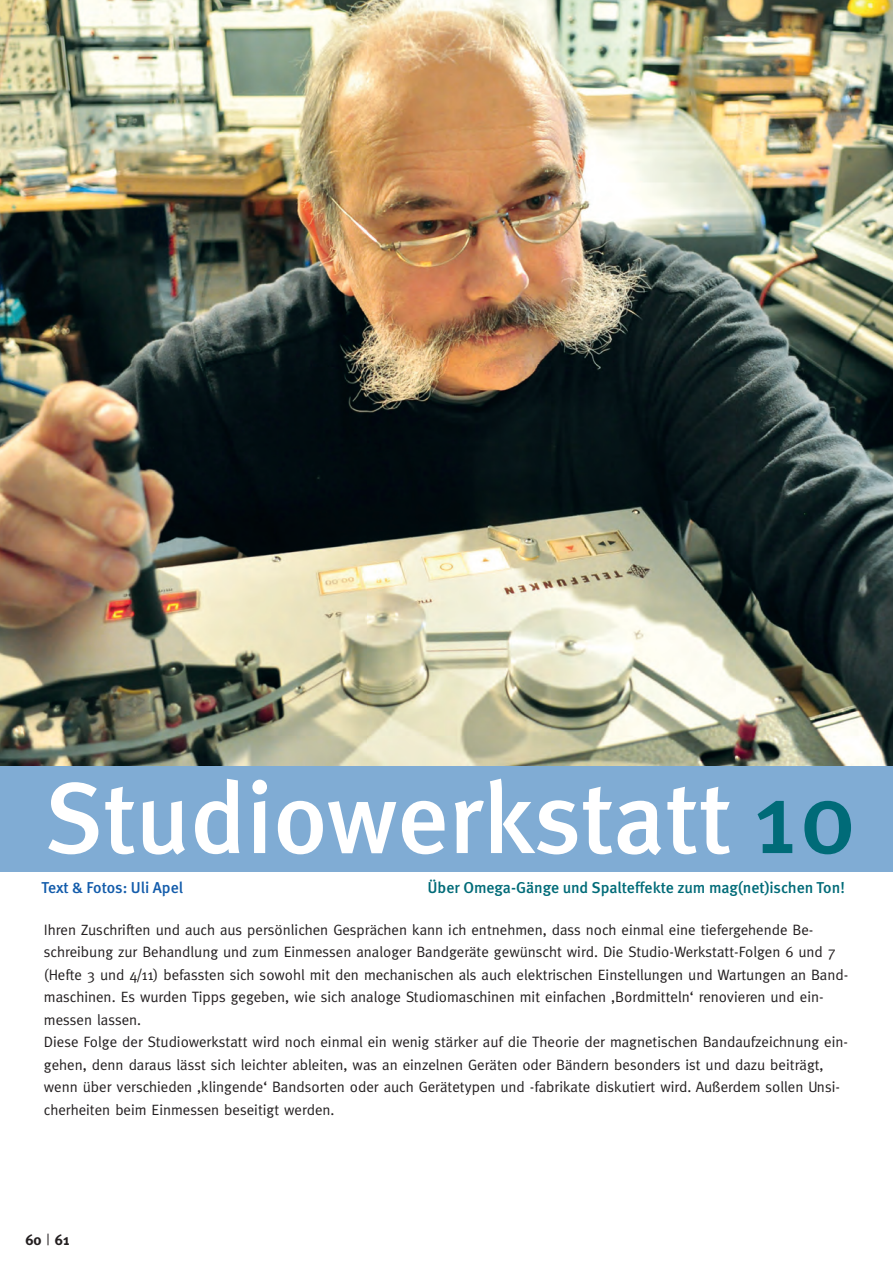
<style>
.page{position:relative;width:893px;height:1263px;background:#fff}
.page>*{position:absolute;margin:0;border:0;box-sizing:border-box;transform-origin:0 0}
.t1{font:500 100.8px "Meta";color:#fff}
.t2{font:500 15.75px "Meta";color:#006b78}
.t3{font:500 15.75px "Meta";color:#135cab}
.t4{font:15px/22.5px "Meta";color:#231f20}
.t5{font:700 15px "Meta";color:#231f20}
.s1{color:#006b78}
.s2{font-family:"Meta Caps";font-weight:400}
</style>
<div class="page">
<div style="left:0;top:765px;width:893px;height:107px;background:#80acd4"></div>
<img style="left:0;top:0;width:893px;height:765px">
<h1 class="t1" style="left:44px;top:760px;width:814px">Studiowerkstatt <span class="s1">10</span></h1>
<p class="t3" style="left:41px;top:878px;width:143px">Text &amp; Fotos: Uli Apel</p>
<p class="t2" style="left:427px;top:878px;width:419px">Über Omega-Gänge und Spalteffekte zum mag(net)ischen Ton!</p>
<p class="t4" style="left:44px;top:918px;width:806px">Ihren Zuschriften und auch aus persönlichen Gesprächen kann ich entnehmen, dass noch einmal eine tiefergehende Be&shy;schreibung zur Behandlung und zum Einmessen analoger Bandgeräte gewünscht wird. Die Studio-Werkstatt-Folgen 6 und 7 (Hefte 3 und 4/11) befassten sich sowohl mit den mechanischen als auch elektrischen Einstellungen und Wartungen an Band&shy;maschinen. Es wurden Tipps gegeben, wie sich analoge Studiomaschinen mit einfachen ‚Bordmitteln‘ renovieren und ein&shy;messen lassen.<br>Diese Folge der Studiowerkstatt wird noch einmal ein wenig stärker auf die Theorie der magnetischen Bandaufzeichnung ein&shy;gehen, denn daraus lässt sich leichter ableiten, was an einzelnen Geräten oder Bändern besonders ist und dazu beiträgt, wenn über verschieden ‚klingende‘ Bandsorten oder auch Gerätetypen und -fabrikate diskutiert wird. Außerdem sollen Unsi&shy;cherheiten beim Einmessen beseitigt werden.</p>
<p class="t5" style="left:26px;top:1231px;width:46px">60 <span class="s2">|</span> 61</p>
</div>
